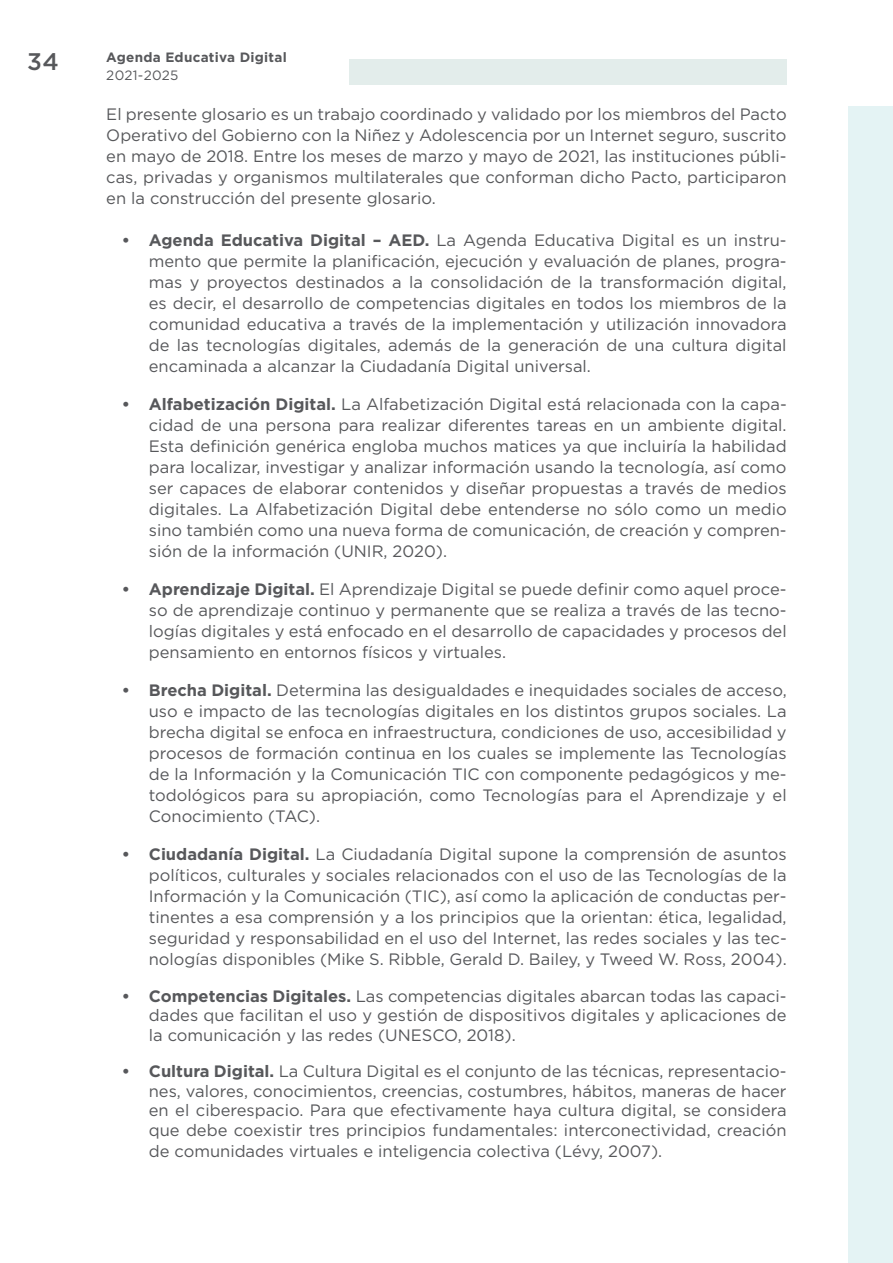
<style>
.page{position:relative;width:893px;height:1263px;background:#fff}
.page>*{position:absolute;margin:0;border:0;box-sizing:border-box;transform-origin:0 0}
.t1{font:500 24px "Gotham";color:#57585b}
.t2{font:16.5px/21px "Gotham";color:#57585b;text-align:justify}
.t3{font:700 13.5px "Gotham";letter-spacing:.02em;color:#57585b}
.t4{font:13.5px "Gotham";letter-spacing:.02em;color:#57585b}
.s1{font-weight:700}
</style>
<div class="page">
<div style="left:349px;top:60px;width:438px;height:25px;background:#e3edeb"></div>
<div style="left:848px;top:106px;width:45px;height:1157px;background:#e4f3f4"></div>
<h1 class="t1" style="left:27px;top:46px;width:33px">34</h1>
<p class="t3" style="left:106px;top:48px;width:182px">Agenda Educativa Digital</p>
<p class="t4" style="left:106px;top:66px;width:74px">2021-2025</p>
<p class="t2" style="left:106px;top:103px;width:682px">El presente glosario es un trabajo coordinado y validado por los miembros del Pacto Operativo del Gobierno con la Niñez y Adolescencia por un Internet seguro, suscrito en mayo de 2018. Entre los meses de marzo y mayo de 2021, las instituciones públi&shy;cas, privadas y organismos multilaterales que conforman dicho Pacto, participaron en la construcción del presente glosario.</p>
<p class="t2" style="left:149px;top:229px;width:639px;text-indent:-27px"><span class="s1">• Agenda Educativa Digital – AED.</span> La Agenda Educativa Digital es un instru&shy;mento que permite la planificación, ejecución y evaluación de planes, progra&shy;mas y proyectos destinados a la consolidación de la transformación digital, es decir, el desarrollo de competencias digitales en todos los miembros de la comunidad educativa a través de la implementación y utilización innovadora de las tecnologías digitales, además de la generación de una cultura digital encaminada a alcanzar la Ciudadanía Digital universal.</p>
<p class="t2" style="left:149px;top:393px;width:639px;text-indent:-27px"><span class="s1">• Alfabetización Digital.</span> La Alfabetización Digital está relacionada con la capa&shy;cidad de una persona para realizar diferentes tareas en un ambiente digital.<br>Esta definición genérica engloba muchos matices ya que incluiría la habilidad para localizar, investigar y analizar información usando la tecnología, así como ser capaces de elaborar contenidos y diseñar propuestas a través de medios digitales. La Alfabetización Digital debe entenderse no sólo como un medio sino también como una nueva forma de comunicación, de creación y compren&shy;sión de la información (UNIR, 2020).</p>
<p class="t2" style="left:149px;top:578px;width:639px;text-indent:-27px"><span class="s1">• Aprendizaje Digital.</span> El Aprendizaje Digital se puede definir como aquel proce&shy;so de aprendizaje continuo y permanente que se realiza a través de las tecno&shy;logías digitales y está enfocado en el desarrollo de capacidades y procesos del pensamiento en entornos físicos y virtuales.</p>
<p class="t2" style="left:149px;top:679px;width:639px;text-indent:-27px"><span class="s1">• Brecha Digital.</span> Determina las desigualdades e inequidades sociales de acceso, uso e impacto de las tecnologías digitales en los distintos grupos sociales. La brecha digital se enfoca en infraestructura, condiciones de uso, accesibilidad y procesos de formación continua en los cuales se implemente las Tecnologías de la Información y la Comunicación TIC con componente pedagógicos y me&shy;todológicos para su apropiación, como Tecnologías para el Aprendizaje y el Conocimiento (TAC).</p>
<p class="t2" style="left:149px;top:843px;width:639px;text-indent:-27px"><span class="s1">• Ciudadanía Digital.</span> La Ciudadanía Digital supone la comprensión de asuntos políticos, culturales y sociales relacionados con el uso de las Tecnologías de la Información y la Comunicación (TIC), así como la aplicación de conductas per&shy;tinentes a esa comprensión y a los principios que la orientan: ética, legalidad, seguridad y responsabilidad en el uso del Internet, las redes sociales y las tec&shy;nologías disponibles (Mike S. Ribble, Gerald D. Bailey, y Tweed W. Ross, 2004).</p>
<p class="t2" style="left:149px;top:986px;width:639px;line-height:19.5px;text-indent:-27px"><span class="s1">• Competencias Digitales.</span> Las competencias digitales abarcan todas las capaci&shy;dades que facilitan el uso y gestión de dispositivos digitales y aplicaciones de la comunicación y las redes (UNESCO, 2018).</p>
<p class="t2" style="left:149px;top:1061px;width:639px;line-height:19.5px;text-indent:-27px"><span class="s1">• Cultura Digital.</span> La Cultura Digital es el conjunto de las técnicas, representacio&shy;nes, valores, conocimientos, creencias, costumbres, hábitos, maneras de hacer en el ciberespacio. Para que efectivamente haya cultura digital, se considera que debe coexistir tres principios fundamentales: interconectividad, creación</p>
<p class="t2" style="left:149px;top:1140px;width:515px">de comunidades virtuales e inteligencia colectiva (Lévy, 2007).</p>
</div>
